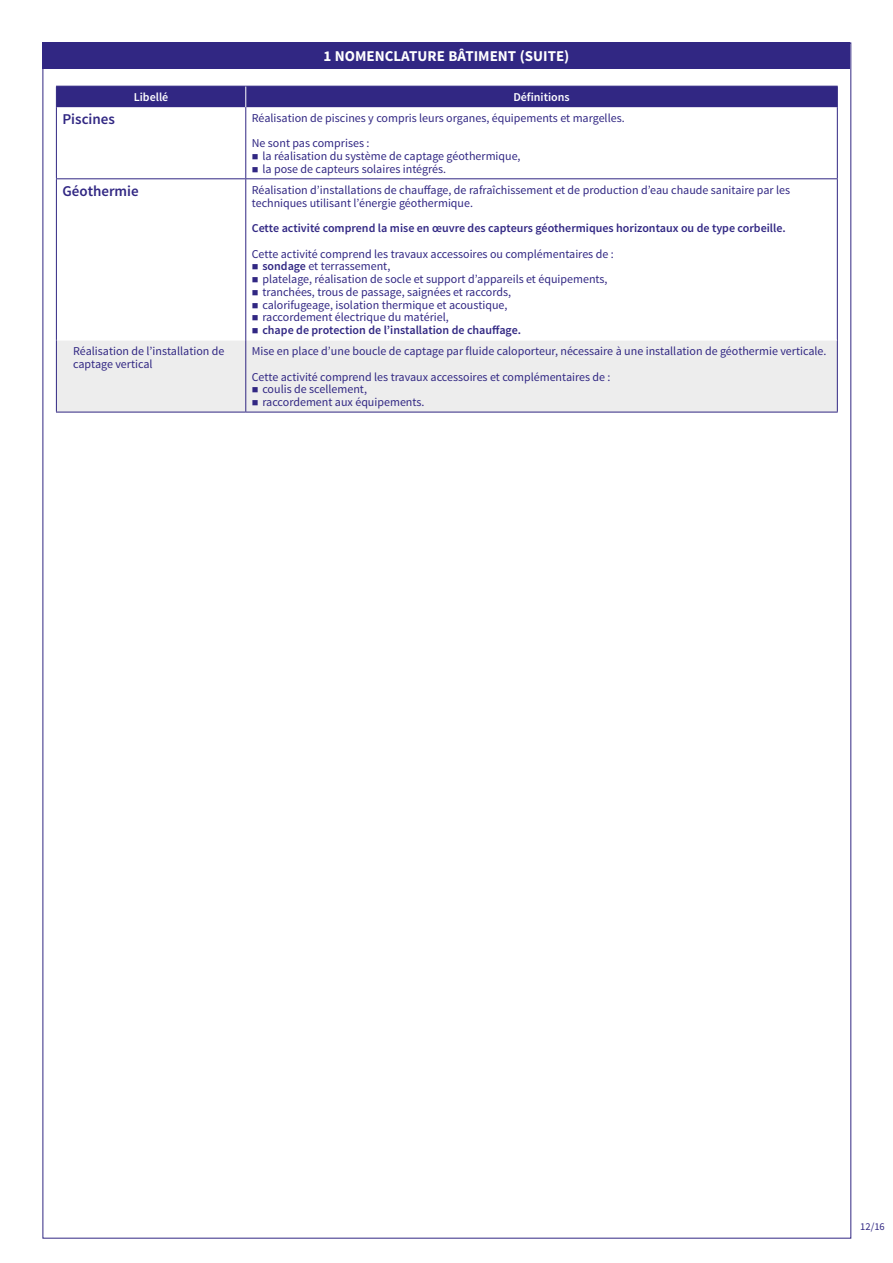
<style>
.page{position:relative;width:893px;height:1263px;background:#fff}
.page>*{position:absolute;margin:0;border:0;box-sizing:border-box;transform-origin:0 0}
.t1{font:700 15px "Source Sans Pro";color:#fff}
.t2{font:600 15px "Source Sans Pro";color:#312783}
.t3{font:12px/25.5px "Source Sans Pro";color:#312783}
.t4{font:600 12px "Source Sans Pro";color:#312783}
.t5{font:600 12px "Source Sans Pro";color:#fff}
.t6{font:10.5px "Source Sans Pro";color:#312783}
.s1{font-weight:600}
</style>
<div class="page">
<div style="left:57px;top:341px;width:780px;height:71px;background:#ededed"></div>
<div style="left:56px;top:86px;width:782px;height:21px;background:#312783"></div>
<hr style="left:837px;top:107px;width:1px;height:71px;background:#312783">
<hr style="left:56px;top:179px;width:1px;height:161px;background:#312783">
<hr style="left:246px;top:178px;width:592px;height:1px;background:#312783">
<hr style="left:837px;top:179px;width:1px;height:161px;background:#312783">
<hr style="left:56px;top:340px;width:1px;height:72px;background:#312783">
<hr style="left:837px;top:340px;width:1px;height:72px;background:#312783">
<hr style="left:56px;top:412px;width:190px;height:1px;background:#312783">
<hr style="left:246px;top:412px;width:592px;height:1px;background:#312783">
<hr style="left:245px;top:179px;width:1px;height:161px;background:#312783">
<hr style="left:245px;top:340px;width:1px;height:72px;background:#312783">
<hr style="left:56px;top:107px;width:1px;height:71px;background:#312783">
<hr style="left:245px;top:107px;width:1px;height:71px;background:#312783">
<hr style="left:56px;top:178px;width:190px;height:1px;background:#312783">
<div style="left:43px;top:43px;width:807px;height:26px;background:#312783"></div>
<p class="t1" style="left:324px;top:49px;width:247px">1 NOMENCLATURE BÂTIMENT (SUITE)</p>
<p class="t5" style="left:134px;top:91px;width:36px">Libellé</p>
<p class="t5" style="left:513px;top:91px;width:58px">Définitions</p>
<p class="t2" style="left:62px;top:111px;width:54px">Piscines</p>
<p class="t3" style="left:252px;top:105px;width:374px">Réalisation de piscines y compris leurs organes, équipements et margelles.<br>Ne sont pas comprises :</p>
<p class="t3" style="left:252px;top:144px;width:270px">■ la réalisation du système de captage géothermique,</p>
<p class="t3" style="left:252px;top:156px;width:196px">■ la pose de capteurs solaires intégrés.</p>
<p class="t2" style="left:62px;top:183px;width:78px">Géothermie</p>
<p class="t3" style="left:252px;top:184px;width:540px;line-height:12.8px">Réalisation d’installations de chauffage, de rafraîchissement et de production d’eau chaude sanitaire par les techniques utilisant l’énergie géothermique.</p>
<p class="t4" style="left:252px;top:222px;width:535px">Cette activité comprend la mise en œuvre des capteurs géothermiques horizontaux ou de type corbeille.</p>
<p class="t3" style="left:252px;top:241px;width:363px">Cette activité comprend les travaux accessoires ou complémentaires de :</p>
<p class="t3" style="left:252px;top:254px;width:140px">■ <span class="s1">sondage</span> et terrassement,</p>
<p class="t3" style="left:252px;top:267px;width:357px">■ platelage, réalisation de socle et support d’appareils et équipements,</p>
<p class="t3" style="left:252px;top:279px;width:261px">■ tranchées, trous de passage, saignées et raccords,</p>
<p class="t3" style="left:252px;top:292px;width:257px">■ calorifugeage, isolation thermique et acoustique,</p>
<p class="t3" style="left:252px;top:305px;width:199px">■ raccordement électrique du matériel,</p>
<p class="t4" style="left:252px;top:324px;width:271px">■ chape de protection de l’installation de chauffage.</p>
<p class="t3" style="left:73px;top:345px;width:153px;line-height:12.8px">Réalisation de l’installation de captage vertical</p>
<p class="t3" style="left:252px;top:339px;width:576px">Mise en place d’une boucle de captage par fluide caloporteur, nécessaire à une installation de géothermie verticale.<br>Cette activité comprend les travaux accessoires et complémentaires de :</p>
<p class="t3" style="left:252px;top:377px;width:117px">■ coulis de scellement,</p>
<p class="t3" style="left:252px;top:390px;width:174px">■ raccordement aux équipements.</p>
<p class="t6" style="left:860px;top:1221px;width:26px">12/16</p>
</div>
